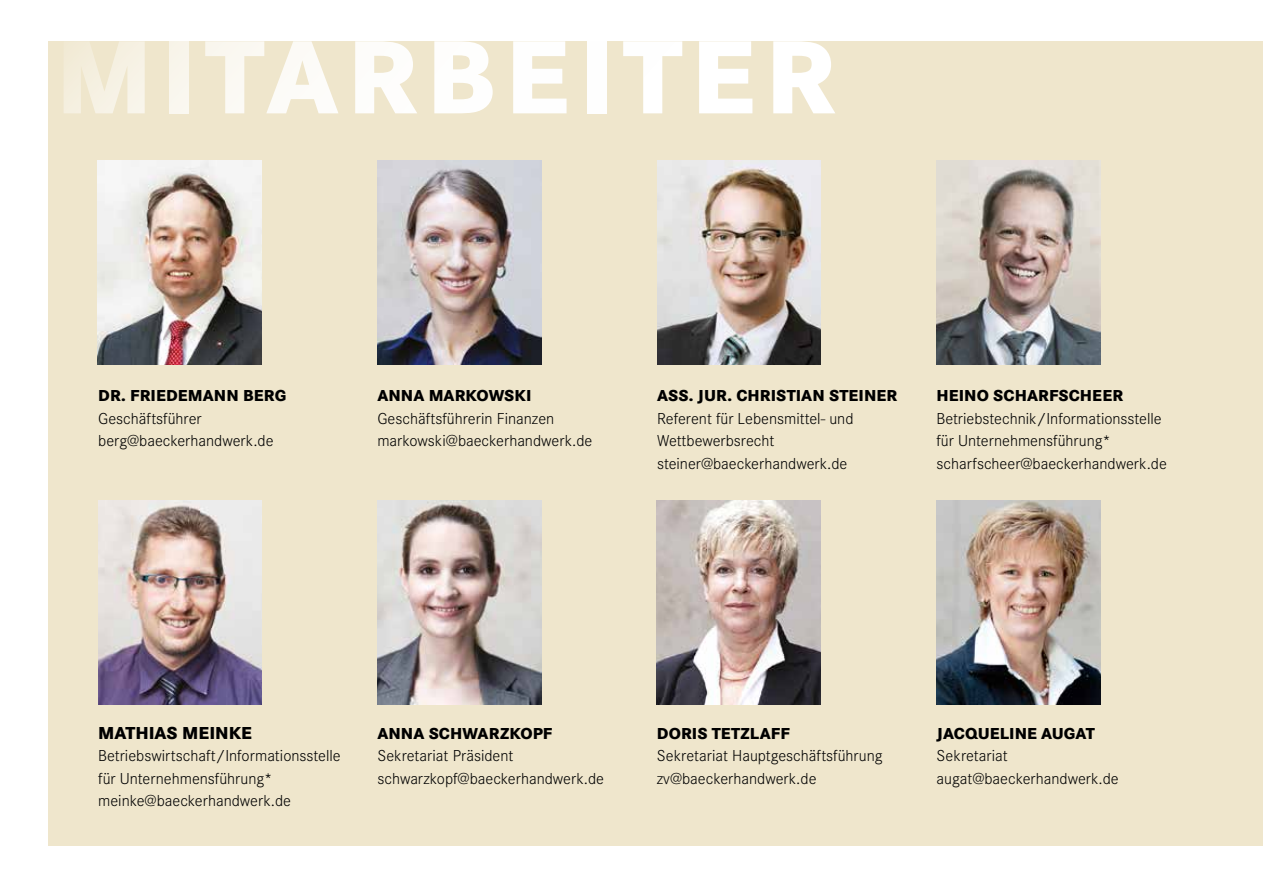
<style>
.page{position:relative;width:1263px;height:893px;background:#fff}
.page>*{position:absolute;margin:0;border:0;box-sizing:border-box;transform-origin:0 0}
.t1{font:800 108px "Corporate S";letter-spacing:.075em;color:#fff}
.t2{font:800 18px "Corporate S";letter-spacing:-.005em;color:#000}
.t3{font:300 16.5px/22.5px "Corporate S";color:#000}
.t4{font:800 16.5px "Corporate S";letter-spacing:.005em;color:#000}
</style>
<div class="page">
<div style="left:48px;top:42px;width:1215px;height:804px;background:#efe6cc"></div>
<img style="left:98px;top:160px;width:163px;height:204px">
<img style="left:377px;top:160px;width:164px;height:204px">
<img style="left:657px;top:160px;width:164px;height:204px">
<img style="left:936px;top:160px;width:164px;height:204px">
<img style="left:98px;top:500px;width:164px;height:204px">
<img style="left:936px;top:500px;width:164px;height:204px">
<img style="left:377px;top:500px;width:164px;height:204px">
<img style="left:657px;top:500px;width:164px;height:204px">
<h1 class="t1" style="left:55px;top:12px;width:782px">MITARBEITER</h1>
<p class="t4" style="left:98px;top:386px;width:190px">DR. FRIEDEMANN BERG</p>
<p class="t3" style="left:98px;top:407px;width:177px">Geschäftsführer berg@baeckerhandwerk.de</p>
<p class="t4" style="left:377px;top:386px;width:156px">ANNA MARKOWSKI</p>
<p class="t3" style="left:377px;top:407px;width:216px">Geschäftsführerin Finanzen markowski@baeckerhandwerk.de</p>
<p class="t4" style="left:657px;top:386px;width:242px">ASS. JUR. CHRISTIAN STEINER</p>
<p class="t3" style="left:657px;top:407px;width:198px">Referent für Lebensmittel- und<br>Wettbewerbsrecht steiner@baeckerhandwerk.de</p>
<p class="t4" style="left:936px;top:386px;width:188px">HEINO SCHARFSCHEER</p>
<p class="t3" style="left:936px;top:407px;width:232px">Betriebstechnik/Informationsstelle für Unternehmensführung* scharfscheer@baeckerhandwerk.de</p>
<p class="t2" style="left:98px;top:722px;width:155px">MATHIAS MEINKE</p>
<p class="t3" style="left:98px;top:745px;width:244px">Betriebswirtschaft/Informationsstelle für Unternehmensführung* meinke@baeckerhandwerk.de</p>
<p class="t4" style="left:377px;top:723px;width:176px">ANNA SCHWARZKOPF</p>
<p class="t3" style="left:377px;top:745px;width:228px">Sekretariat Präsident schwarzkopf@baeckerhandwerk.de</p>
<p class="t4" style="left:657px;top:723px;width:134px">DORIS TETZLAFF</p>
<p class="t3" style="left:657px;top:745px;width:227px">Sekretariat Hauptgeschäftsführung zv@baeckerhandwerk.de</p>
<p class="t4" style="left:936px;top:723px;width:160px">JACQUELINE AUGAT</p>
<p class="t3" style="left:936px;top:745px;width:184px">Sekretariat augat@baeckerhandwerk.de</p>
</div>
